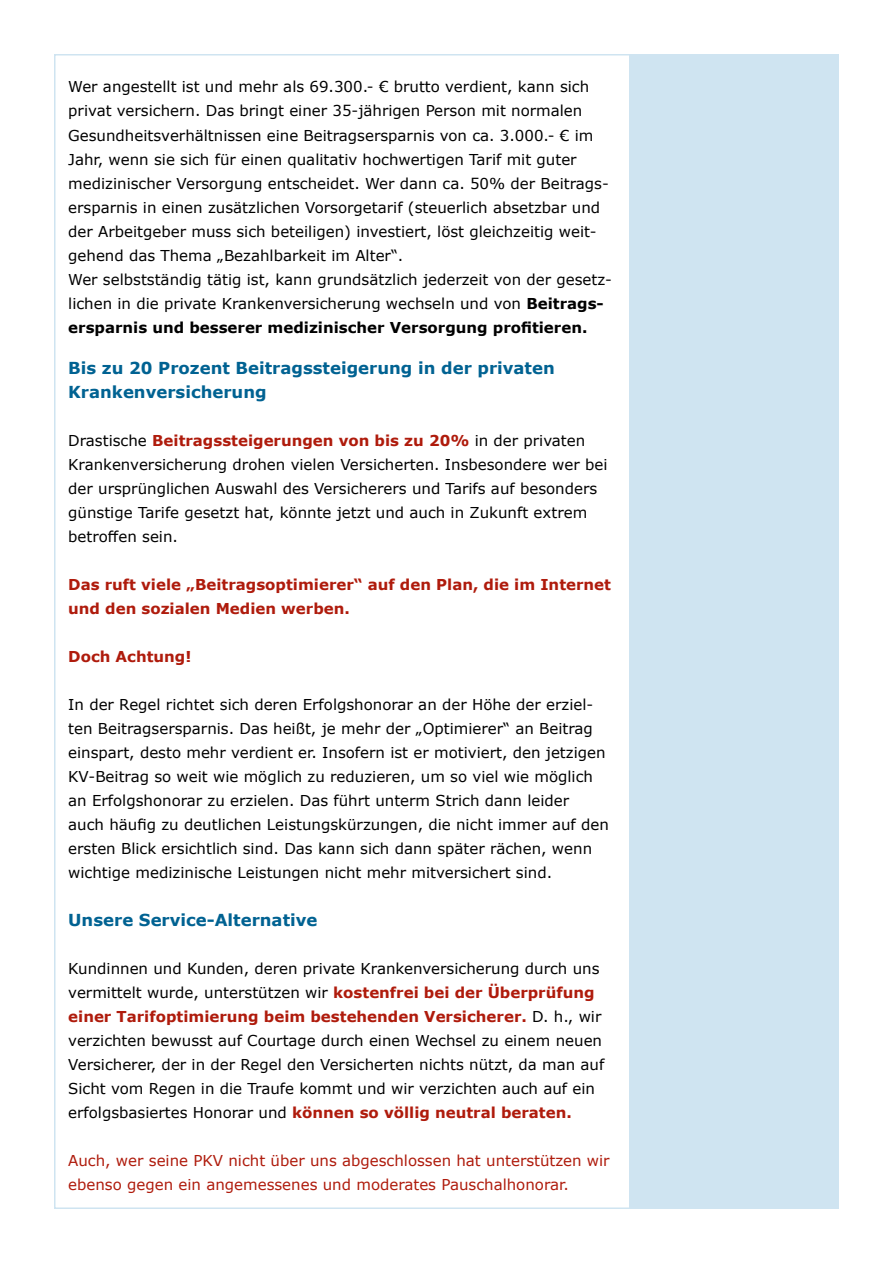
<style>
.page{position:relative;width:893px;height:1263px;background:#fff}
.page>*{position:absolute;margin:0;border:0;box-sizing:border-box;transform-origin:0 0}
.t1{font:700 16.5px/24px "Verdana";color:#006292}
.t2{font:15px/24px "Verdana";color:#000}
.t3{font:15px/24px "Verdana";color:#af1b0c}
.t4{font:700 15px/24px "Verdana";color:#af1b0c}
.s1{font-weight:700}
.s2{font-weight:700;color:#af1b0c}
</style>
<div class="page">
<div style="left:629px;top:54px;width:210px;height:1155px;background:#cfe4f1"></div>
<p class="t2" style="left:68px;top:75px;width:545px">Wer angestellt ist und mehr als 69.300.- € brutto verdient, kann sich privat versichern. Das bringt einer 35-jährigen Person mit normalen Gesundheitsverhältnissen eine Beitragsersparnis von ca. 3.000.- € im Jahr, wenn sie sich für einen qualitativ hochwertigen Tarif mit guter medizinischer Versorgung entscheidet. Wer dann ca. 50% der Beitrags&shy;ersparnis in einen zusätzlichen Vorsorgetarif (steuerlich absetzbar und der Arbeitgeber muss sich beteiligen) investiert, löst gleichzeitig weit&shy;gehend das Thema „Bezahlbarkeit im Alter“.<br>Wer selbstständig tätig ist, kann grundsätzlich jederzeit von der gesetz&shy;lichen in die private Krankenversicherung wechseln und von <span class="s1">Beitrags&shy;ersparnis und besserer medizinischer Versorgung profitieren.</span></p>
<p class="t1" style="left:68px;top:355px;width:488px">Bis zu 20 Prozent Beitragssteigerung in der privaten<br>Krankenversicherung</p>
<p class="t2" style="left:68px;top:428px;width:541px">Drastische <span class="s2">Beitragssteigerungen von bis zu 20%</span> in der privaten Krankenversicherung drohen vielen Versicherten. Insbesondere wer bei der ursprünglichen Auswahl des Versicherers und Tarifs auf besonders günstige Tarife gesetzt hat, könnte jetzt und auch in Zukunft extrem betroffen sein.</p>
<p class="t4" style="left:68px;top:572px;width:544px">Das ruft viele „Beitragsoptimierer“ auf den Plan, die im Internet und den sozialen Medien werben.</p>
<p class="t4" style="left:68px;top:644px;width:125px">Doch Achtung!</p>
<p class="t2" style="left:68px;top:692px;width:542px">In der Regel richtet sich deren Erfolgshonorar an der Höhe der erziel&shy;ten Beitragsersparnis. Das heißt, je mehr der „Optimierer“ an Beitrag einspart, desto mehr verdient er. Insofern ist er motiviert, den jetzigen KV-Beitrag so weit wie möglich zu reduzieren, um so viel wie möglich an Erfolgshonorar zu erzielen. Das führt unterm Strich dann leider<br>auch häufig zu deutlichen Leistungskürzungen, die nicht immer auf den ersten Blick ersichtlich sind. Das kann sich dann später rächen, wenn wichtige medizinische Leistungen nicht mehr mitversichert sind.</p>
<p class="t1" style="left:68px;top:907px;width:251px">Unsere Service-Alternative</p>
<p class="t2" style="left:68px;top:956px;width:538px">Kundinnen und Kunden, deren private Krankenversicherung durch uns vermittelt wurde, unterstützen wir <span class="s2">kostenfrei bei der Überprüfung einer Tarifoptimierung beim bestehenden Versicherer.</span> D. h., wir verzichten bewusst auf Courtage durch einen Wechsel zu einem neuen Versicherer, der in der Regel den Versicherten nichts nützt, da man auf Sicht vom Regen in die Traufe kommt und wir verzichten auch auf ein erfolgsbasiertes Honorar und <span class="s2">können so völlig neutral beraten.</span></p>
<p class="t3" style="left:68px;top:1148px;width:543px">Auch, wer seine PKV nicht über uns abgeschlossen hat unterstützen wir ebenso gegen ein angemessenes und moderates Pauschalhonorar.</p>
</div>
